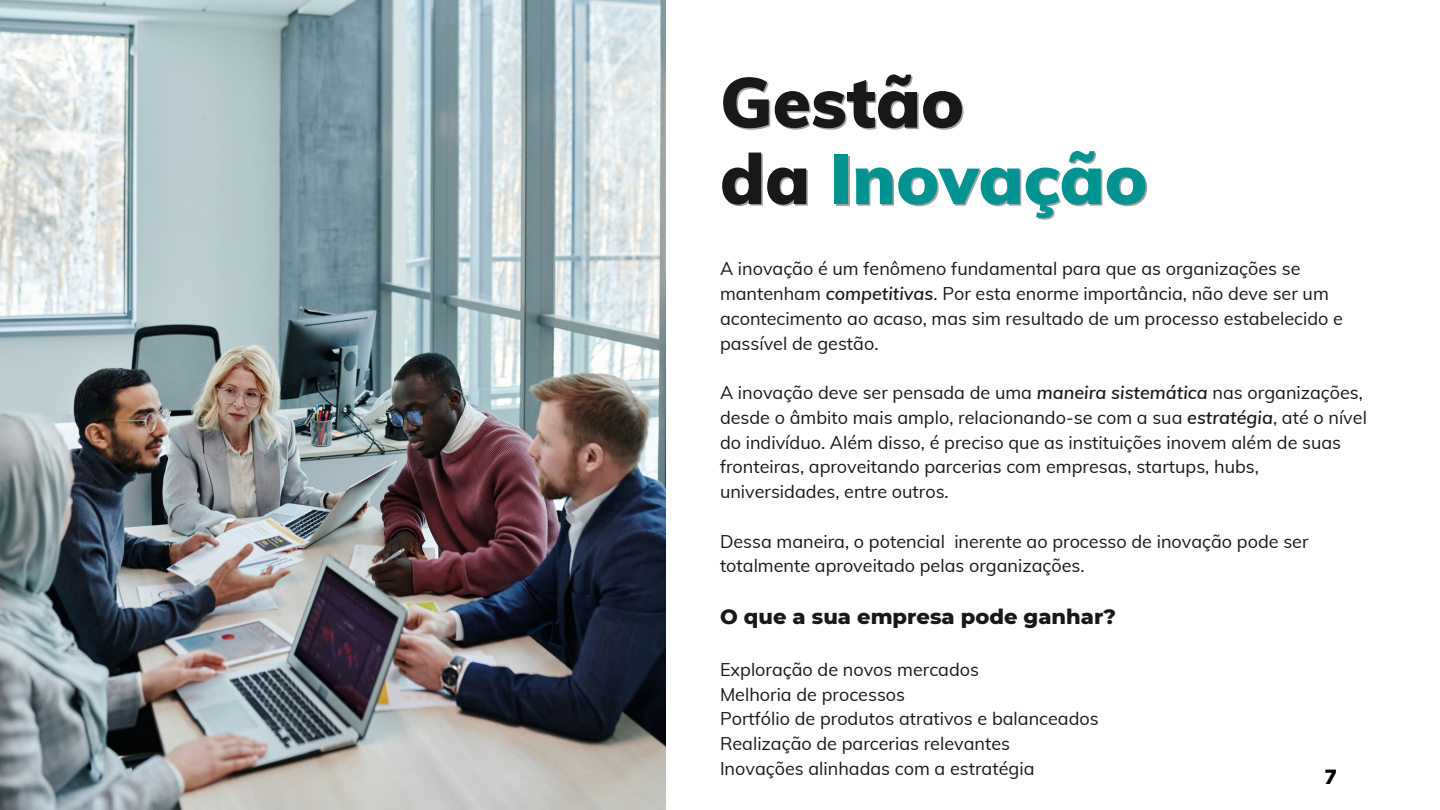
<style>
.page{position:relative;width:1440px;height:810px;background:#fff}
.page>*{position:absolute;margin:0;border:0;box-sizing:border-box;transform-origin:0 0}
.t1{font:900 70px "Muli";color:#009391}
.t2{font:900 70px "Muli";color:#191818}
.t3{font:800 21px "Montserrat";color:#191818}
.t4{font:900 20px "Muli";color:#000}
.t5{font:18px/24.8px "Muli";color:#191818}
.s1{color:rgb(25 24 24/.4)}
.s2{font-weight:600;font-style:italic}
</style>
<div class="page">
<img style="left:0;top:0;width:666px;height:810px">
<p class="t2" style="left:720px;top:57px;width:246px">Gestão</p>
<p class="t1" style="left:722px;top:134px;width:428px"><span class="s1">da</span> Inovação</p>
<p class="t5" style="left:720px;top:256px;width:625px">A inovação é um fenômeno fundamental para que as organizações se mantenham <span class="s2">competitivas</span>. Por esta enorme importância, não deve ser um acontecimento ao acaso, mas sim resultado de um processo estabelecido e passível de gestão.</p>
<p class="t5" style="left:720px;top:380px;width:648px">A inovação deve ser pensada de uma <span class="s2">maneira sistemática</span> nas organizações, desde o âmbito mais amplo, relacionando-se com a sua <span class="s2">estratégia</span>, até o nível do indivíduo. Além disso, é preciso que as instituições inovem além de suas fronteiras, aproveitando parcerias com empresas, startups, hubs, universidades, entre outros.</p>
<p class="t5" style="left:720px;top:528px;width:590px">Dessa maneira, o potencial inerente ao processo de inovação pode ser totalmente aproveitado pelas organizações.</p>
<p class="t3" style="left:720px;top:604px;width:397px">O que a sua empresa pode ganhar?</p>
<p class="t5" style="left:720px;top:657px;width:261px">Exploração de novos mercados</p>
<p class="t5" style="left:720px;top:681px;width:187px">Melhoria de processos</p>
<p class="t5" style="left:720px;top:706px;width:380px">Portfólio de produtos atrativos e balanceados</p>
<p class="t5" style="left:720px;top:731px;width:292px">Realização de parcerias relevantes</p>
<p class="t5" style="left:720px;top:756px;width:316px">Inovações alinhadas com a estratégia</p>
<p class="t4" style="left:1325px;top:764px;width:13px">7</p>
</div>
